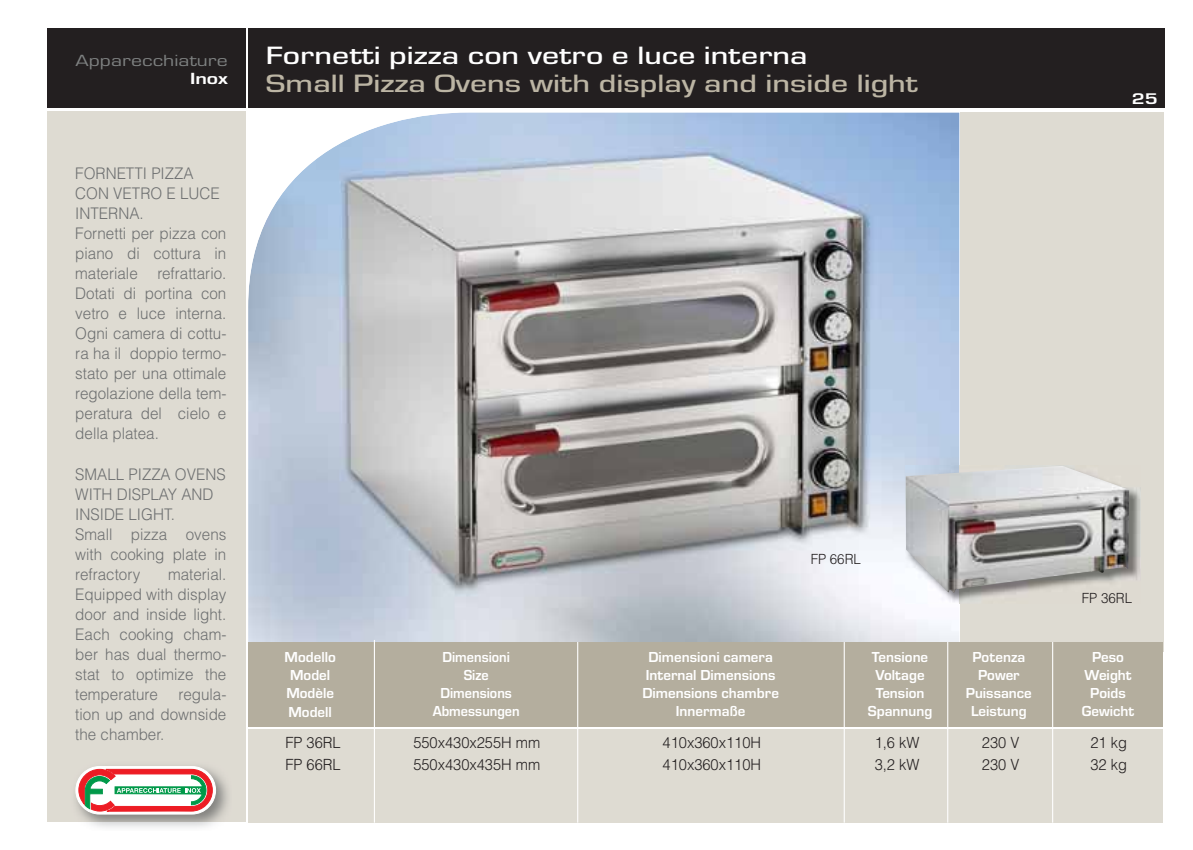
<style>
.page{position:relative;width:1193px;height:850px;background:#fff}
.page>*{position:absolute;margin:0;border:0;box-sizing:border-box;transform-origin:0 0}
.t1{font:500 26px "Eurostile T";color:#bcb5a4;scale:1.3 1}
.t2{font:500 26px "Eurostile T";color:#fff;scale:1.3 1}
.t3{font:16.8px "Eurostile T";color:#7e8181;scale:1.3 1}
.t4{font:700 16.8px "Eurostile T";color:#fff;scale:1.3 1}
.t5{font:300 16px/20px "Helvetica";color:#6d6f70;scale:.95 1}
.t6{font:700 16px "Eurostile T";color:#fff;scale:1.3 1}
.t7{font:300 15.4px/22px "Helvetica";color:#231f20;scale:.95 1}
.t8{font:700 15px/18px "Eurostile T";color:#fff;text-align:center}
.t9{font:700 15px/18px "Eurostile T";color:#fff;text-align:center;scale:.95 1}
.t10{font:300 14px "Helvetica";color:#231f20;scale:.95 1}
</style>
<div class="page">
<div style="left:47px;top:111px;width:198px;height:710px;background:#dedbd2"></div>
<div style="left:47px;top:28px;width:198px;height:79px;background:#231f20"></div>
<img style="left:70px;top:766px;width:161px;height:62px">
<div style="left:76px;top:766px;width:140px;height:47px;border:1px solid #fff;border-radius:24px"></div>
<svg style="left:79px;top:768px;width:134px;height:43px;background:#cca99e"></svg>
<div style="left:248px;top:28px;width:916px;height:79px;background:#231f20"></div>
<img style="left:248px;top:112px;width:711px;height:530px">
<div style="left:959px;top:112px;width:204px;height:539px;background:#dedbd2"></div>
<div style="left:248px;top:729px;width:915px;height:93px;background:#dedbd2"></div>
<div style="left:248px;top:642px;width:915px;height:84px;background:#b4ae9e"></div>
<hr style="left:374px;top:639px;width:1px;height:183px;background:#fff">
<hr style="left:1052px;top:641px;width:1px;height:181px;background:#fff">
<hr style="left:577px;top:641px;width:1px;height:181px;background:#fff">
<hr style="left:843px;top:641px;width:2px;height:181px;background:#fff">
<hr style="left:947px;top:641px;width:1px;height:181px;background:#fff">
<img style="left:905px;top:488px;width:235px;height:115px">
<img style="left:905px;top:465px;width:224px;height:127px">
<p class="t3" style="left:76px;top:55px;width:119px">Apparecchiature</p>
<p class="t4" style="left:190px;top:72px;width:31px">Inox</p>
<p class="t5" style="left:75px;top:165px;width:161px">FORNETTI PIZZA<br>CON VETRO E LUCE<br>INTERNA.<br>Fornetti per pizza con piano di cottura in materiale refrattario.<br>Dotati di portina con vetro e luce interna.<br>Ogni camera di cottu&shy;ra ha il doppio termo&shy;stato per una ottimale regolazione della tem&shy;peratura del cielo e della platea.</p>
<p class="t5" style="left:75px;top:465px;width:161px">SMALL PIZZA OVENS<br>WITH DISPLAY AND<br>INSIDE LIGHT.<br>Small pizza ovens with cooking plate in refractory</p>
<p class="t5" style="left:75px;top:565px;width:161px;text-align:justify;text-indent:93px">material.<br>Equipped with display door and inside light.<br>Each cooking cham&shy;ber has dual thermo&shy;stat to optimize the temperature</p>
<p class="t5" style="left:75px;top:685px;width:161px;text-align:justify;text-indent:103px">regula&shy;tion up and downside the chamber.</p>
<h1 class="t2" style="left:266px;top:45px;width:418px">Fornetti pizza con vetro e luce interna</h1>
<h1 class="t1" style="left:266px;top:73px;width:503px">Small Pizza Ovens with display and inside light</h1>
<p class="t6" style="left:1132px;top:92px;width:22px">25</p>
<p class="t10" style="left:810px;top:554px;width:54px">FP 66RL</p>
<p class="t10" style="left:1081px;top:593px;width:54px">FP 36RL</p>
<p class="t8" style="left:285px;top:648px;width:53px;text-align:left">Modello<br>Model<br>Modèle<br>Modell</p>
<p class="t9" style="left:433px;top:648px;width:93px">Dimensioni<br>Size<br>Dimensions<br>Abmessungen</p>
<p class="t8" style="left:642px;top:648px;width:138px">Dimensioni camera<br>Internal Dimensions<br>Dimensions chambre<br>Innermaße</p>
<p class="t8" style="left:1082px;top:648px;width:54px">Peso<br>Weight<br>Poids<br>Gewicht</p>
<p class="t7" style="left:875px;top:733px;width:49px">1,6 kW<br>3,2 kW</p>
<p class="t8" style="left:868px;top:648px;width:66px">Tensione<br>Voltage<br>Tension<br>Spannung</p>
<p class="t8" style="left:966px;top:648px;width:68px">Potenza<br>Power<br>Puissance<br>Leistung</p>
<p class="t7" style="left:982px;top:733px;width:41px">230 V<br>230 V</p>
<p class="t7" style="left:285px;top:733px;width:60px">FP 36RL<br>FP 66RL</p>
<p class="t7" style="left:662px;top:733px;width:105px">410x360x110H<br>410x360x110H</p>
<p class="t7" style="left:1090px;top:733px;width:40px">21 kg<br>32 kg</p>
<p class="t7" style="left:413px;top:733px;width:135px">550x430x255H mm<br>550x430x435H mm</p>
</div>
